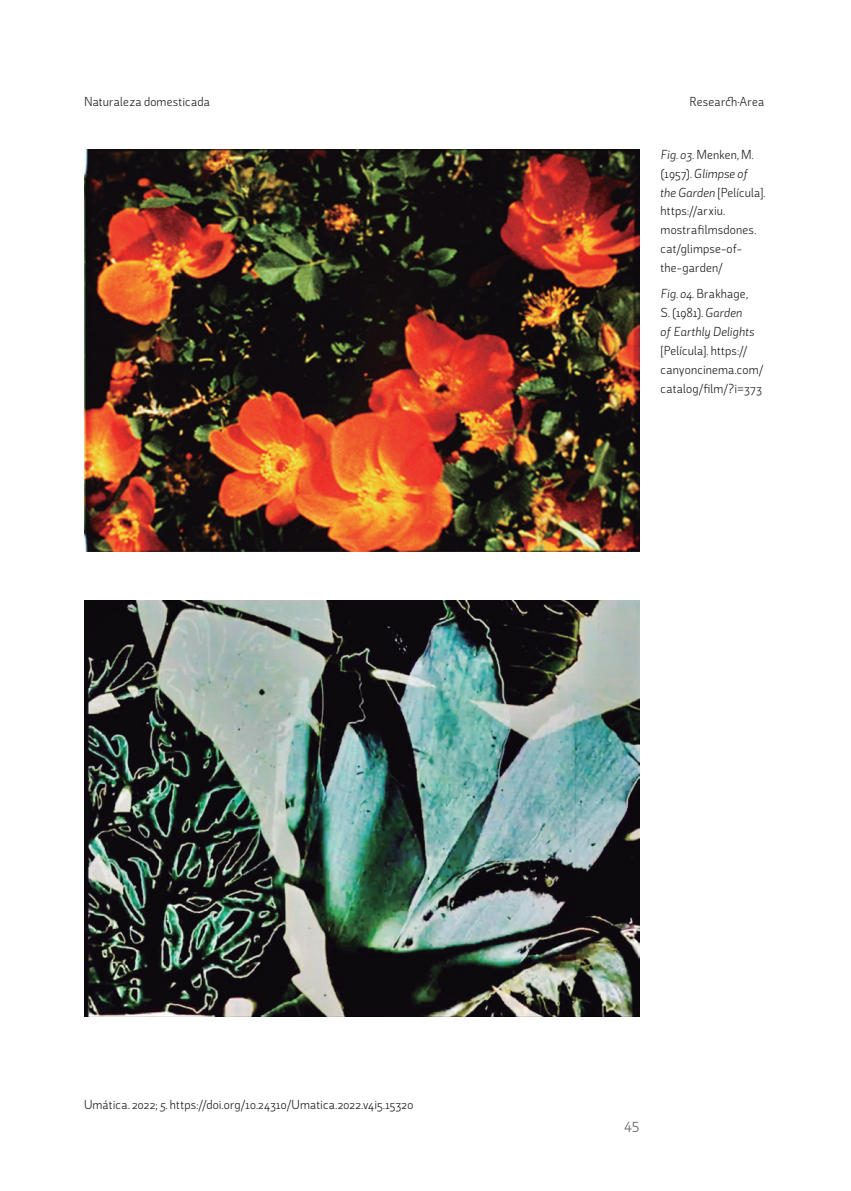
<style>
.page{position:relative;width:851px;height:1191px;background:#fff}
.page>*{position:absolute;margin:0;border:0;box-sizing:border-box;transform-origin:0 0}
.t1{font:15px "Malacitana Sans Regular";color:#57585a}
.t2{font:13.5px/18.9px "Malacitana Sans Regular";letter-spacing:.01em;color:#231f20}
.t3{font:13.5px/18.9px "Malacitana Sans Italic";color:#231f20}
.s1{font-family:"Malacitana Sans Italic"}
.s2{font-family:"Malacitana Sans Regular"}
</style>
<div class="page">
<img style="left:84px;top:150px;width:555px;height:402px">
<img style="left:84px;top:600px;width:555px;height:416px">
<p class="t2" style="left:84px;top:92px;width:127px">Naturaleza domesticada</p>
<p class="t2" style="left:689px;top:92px;width:77px">Research·Area</p>
<p class="t2" style="left:660px;top:144px;width:95px"><span class="s1">Fig. 03.</span> Menken, M.</p>
<p class="t3" style="left:660px;top:163px;width:106px"><span class="s2">(1957).</span> Glimpse of the Garden <span class="s2">[Película]</span>.</p>
<p class="t2" style="left:660px;top:201px;width:97px">https://arxiu. mostrafilmsdones. cat/glimpse-of&shy;the-garden/</p>
<p class="t2" style="left:660px;top:283px;width:89px"><span class="s1">Fig. 04.</span> Brakhage,<br>S. (1981). <span class="s1">Garden</span></p>
<p class="t3" style="left:660px;top:321px;width:95px">of Earthly Delights</p>
<p class="t2" style="left:660px;top:340px;width:104px">[Película]<span class="s1">.</span> https:// canyoncinema.com/ catalog/film/?i=373</p>
<p class="t2" style="left:84px;top:1094px;width:330px">Umática. 2022; <span class="s1">5</span>. https://doi.org/10.24310/Umatica.2022.v4i5.15320</p>
<p class="t1" style="left:624px;top:1117px;width:17px">45</p>
</div>
